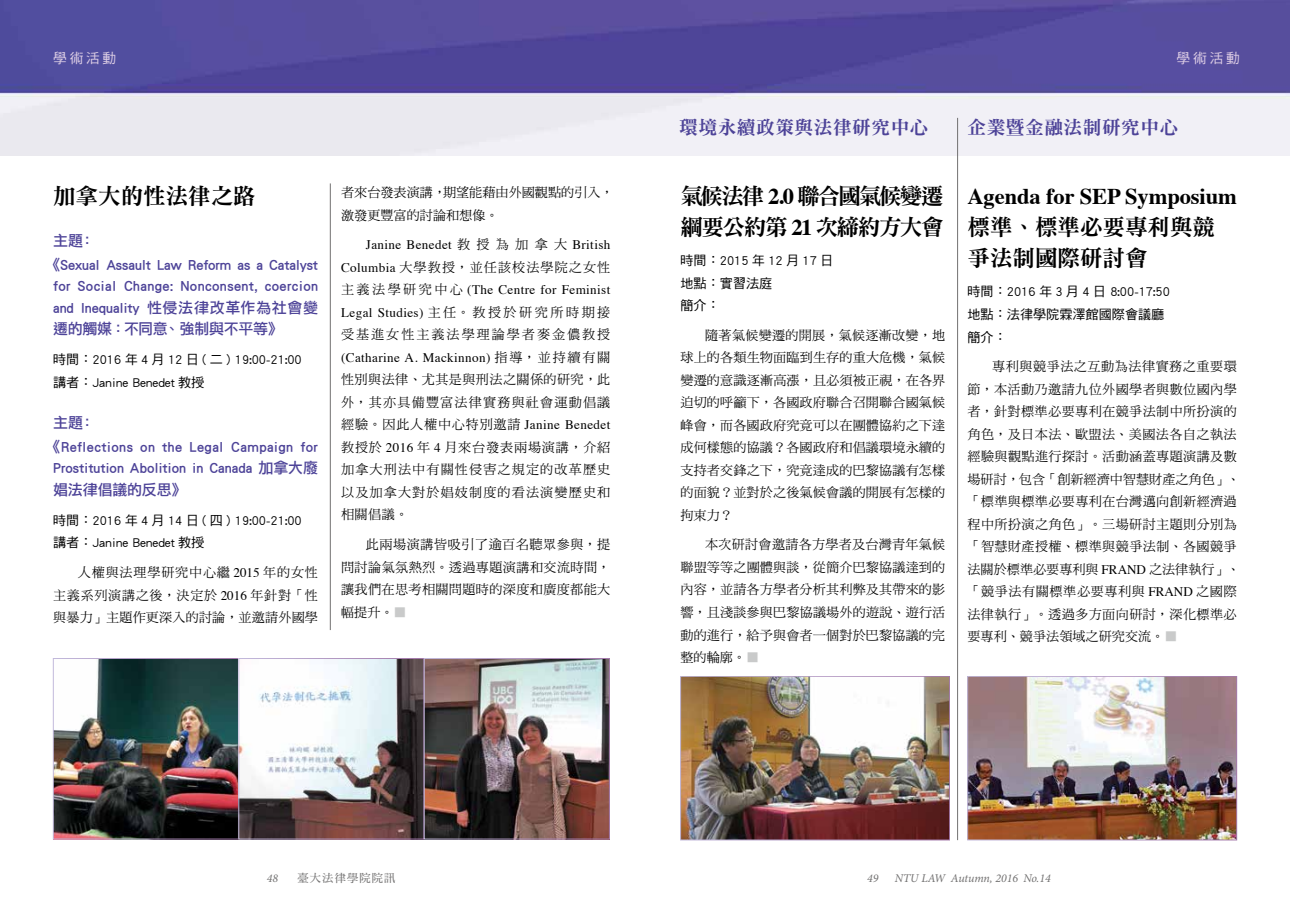
<style>
.page{position:relative;width:1290px;height:911px;background:#fff}
.page>*{position:absolute;margin:0;border:0;box-sizing:border-box;transform-origin:0 0}
.t1{font:22.5px/31.2px "DF Ming Std W9";color:#000}
.t2{font:22.5px/31.2px "DF Ming Std W9";letter-spacing:-.07em;color:#000}
.t3{font:700 22.5px "Times";letter-spacing:-.005em;color:#000}
.t4{font:18.75px "DF Ming Std W9";letter-spacing:.025em;color:#4d4398}
.t5{font:15px/21.2px "DF Li Hei Std W5";letter-spacing:-.005em;color:#4d4398}
.t6{font:15px/23.8px "DF Li Hei Std W5";letter-spacing:.025em;color:#4d4398}
.t7{font:13.75px "DF Hei Std W5";color:#decfe5}
.t8{font:13.75px "DF Hei Std W5";color:#decee5}
.t9{font:13.12px/22.5px "DF Ming Std W5";letter-spacing:.03em;color:#000;text-align:justify}
.t10{font:13.12px/22.5px "DF Hei Std W5";color:#000}
.t11{font:13.12px/22.5px "Times";letter-spacing:.03em;color:#000}
.t12{font:13.12px/22.5px "DF Ming Std W5";color:#000}
.t13{font:13.12px "DF Ming Std W5";letter-spacing:.08em;color:#000}
.t14{font:13.12px "DF Ming Std W5";letter-spacing:.15em;color:#000}
.t15{font:italic 11.88px "Minion Pro";color:#727171}
.t16{font:11.25px "DF Ming Std W7";letter-spacing:.1em;color:#727171}
.s1{font-family:"Times"}
.s2{font-family:"DF Ming Std W5"}
.s3{font-family:"DF Li Hei Std W3";color:#c9caca}
.s4{font-family:"Times";font-weight:700}
</style>
<div class="page">
<img style="left:0;top:0;width:1290px;height:156px">
<hr style="left:330px;top:183px;width:1px;height:447px;background:#727171">
<hr style="left:957px;top:118px;width:1px;height:722px;background:#727171">
<img style="left:55px;top:660px;width:182px;height:177px">
<div style="left:53px;top:658px;width:186px;height:181px;border:1px solid #fff"></div>
<svg style="left:241px;top:660px;width:181px;height:177px"></svg>
<div style="left:239px;top:658px;width:185px;height:181px;border:1px solid #fff"></div>
<img style="left:426px;top:660px;width:181px;height:177px">
<img style="left:682px;top:678px;width:266px;height:160px">
<img style="left:969px;top:678px;width:266px;height:160px">
<p class="t7" style="left:53px;top:51px;width:65px">學術活動</p>
<p class="t8" style="left:1176px;top:51px;width:65px">學術活動</p>
<h1 class="t1" style="left:53px;top:180px;width:204px">加拿大的性法律之路</h1>
<p class="t5" style="left:46px;top:229px;width:274px;line-height:23.8px;text-indent:8px">主題：<br>《Sexual Assault Law Reform as a Catalyst</p>
<p class="t5" style="left:53px;top:275px;width:266px;text-align:justify">for Social Change: Nonconsent, coercion and Inequality 性侵法律改革作為社會變遷的觸媒：不同意、強制與不平等》</p>
<p class="t10" style="left:53px;top:348px;width:250px">時間：2016 年 4 月 12 日 ( 二 ) 19:00-21:00講者：Janine Benedet 教授</p>
<p class="t6" style="left:46px;top:411px;width:274px;text-indent:8px">主題：<br>《Reflections on the Legal Campaign for</p>
<p class="t5" style="left:53px;top:457px;width:266px">Prostitution Abolition in Canada 加拿大廢娼法律倡議的反思》</p>
<p class="t10" style="left:53px;top:509px;width:250px">時間：2016 年 4 月 14 日 ( 四 ) 19:00-21:00講者：Janine Benedet 教授</p>
<p class="t9" style="left:53px;top:561px;width:266px;text-indent:25px">人權與法理學研究中心繼 <span class="s1">2015</span> 年的女性主義系列演講之後，決定於 <span class="s1">2016</span> 年針對「性與暴力」主題作更深入的討論，並邀請外國學</p>
<p class="t12" style="left:341px;top:181px;width:274px">者來台發表演講，期望能藉由外國觀點的引入，激發更豐富的討論和想像。</p>
<p class="t11" style="left:366px;top:233px;width:246px">Janine Benedet <span class="s2">教授為加拿大</span> British</p>
<p class="t13" style="left:341px;top:260px;width:271px"><span class="s1">Columbia</span> 大學教授，並任該校法學院之女性</p>
<p class="t11" style="left:341px;top:278px;width:271px"><span class="s2">主義法學研究中心</span> (The Centre for Feminist<br>Legal Studies) <span class="s2">主任。教授於研究所時期接</span></p>
<p class="t14" style="left:341px;top:327px;width:271px">受基進女性主義法學理論學者麥金儂教授</p>
<p class="t11" style="left:341px;top:345px;width:271px">(Catharine A. Mackinnon) <span class="s2">指導，並持續有關</span></p>
<p class="t9" style="left:341px;top:368px;width:271px">性別與法律、尤其是與刑法之關係的研究，此外，其亦具備豐富法律實務與社會運動倡議經驗。因此人權中心特別邀請 <span class="s1">Janine Benedet</span>教授於 <span class="s1">2016</span> 年 <span class="s1">4</span> 月來台發表兩場演講，介紹加拿大刑法中有關性侵害之規定的改革歷史以及加拿大對於娼妓制度的看法演變歷史和相關倡議。</p>
<p class="t9" style="left:341px;top:533px;width:271px;text-indent:25px">此兩場演講皆吸引了逾百名聽眾參與，提問討論氣氛熱烈。透過專題演講和交流時間，讓我們在思考相關問題時的深度和廣度都能大幅提升。<span class="s3">■</span></p>
<h2 class="t4" style="left:679px;top:117px;width:251px">環境永續政策與法律研究中心</h2>
<h2 class="t4" style="left:967px;top:117px;width:212px">企業暨金融法制研究中心</h2>
<h1 class="t2" style="left:680px;top:180px;width:265px">氣候法律 <span class="s4">2.0</span> 聯合國氣候變遷綱要公約第 <span class="s4">21</span> 次締約方大會</h1>
<p class="t10" style="left:680px;top:249px;width:154px">時間：2015 年 12 月 17 日地點：實習法庭<br>簡介：</p>
<p class="t9" style="left:680px;top:324px;width:266px;text-indent:25px">隨著氣候變遷的開展，氣候逐漸改變，地球上的各類生物面臨到生存的重大危機，氣候變遷的意識逐漸高漲，且必須被正視，在各界迫切的呼籲下，各國政府聯合召開聯合國氣候峰會，而各國政府究竟可以在團體協約之下達成何樣態的協議？各國政府和倡議環境永續的支持者交鋒之下，究竟達成的巴黎協議有怎樣的面貌？並對於之後氣候會議的開展有怎樣的拘束力？</p>
<p class="t9" style="left:680px;top:533px;width:266px;text-indent:25px">本次研討會邀請各方學者及台灣青年氣候聯盟等等之團體與談，從簡介巴黎協議達到的內容，並請各方學者分析其利弊及其帶來的影響，且淺談參與巴黎協議場外的遊說、遊行活動的進行，給予與會者一個對於巴黎協議的完整的輪廓。<span class="s3">■</span></p>
<h1 class="t3" style="left:967px;top:174px;width:271px">Agenda for SEP Symposium</h1>
<h1 class="t1" style="left:967px;top:211px;width:249px">標準、標準必要專利與競爭法制國際研討會</h1>
<p class="t10" style="left:967px;top:280px;width:204px">時間：2016 年 3 月 4 日 8:00-17:50地點：法律學院霖澤館國際會議廳簡介：</p>
<p class="t9" style="left:967px;top:355px;width:274px;text-align:left;text-indent:25px">專利與競爭法之互動為法律實務之重要環節，本活動乃邀請九位外國學者與數位國內學者，針對標準必要專利在競爭法制中所扮演的角色，及日本法、歐盟法、美國法各自之執法經驗與觀點進行探討。活動涵蓋專題演講及數場研討，包含「創新經濟中智慧財產之角色」、「標準與標準必要專利在台灣邁向創新經濟過程中所扮演之角色」。三場研討主題則分別為「智慧財產授權、標準與競爭法制、各國競爭法關於標準必要專利與 <span class="s1">FRAND</span> 之法律執行」、「競爭法有關標準必要專利與 <span class="s1">FRAND</span> 之國際法律執行」。透過多方面向研討，深化標準必要專利、競爭法領域之研究交流。<span class="s3">■</span></p>
<p class="t15" style="left:267px;top:870px;width:13px">48</p>
<p class="t16" style="left:297px;top:872px;width:99px">臺大法律學院院訊</p>
<p class="t15" style="left:867px;top:870px;width:13px">49</p>
<p class="t15" style="left:895px;top:870px;width:157px">NTU LAW Autumn, 2016 No.14</p>
</div>
